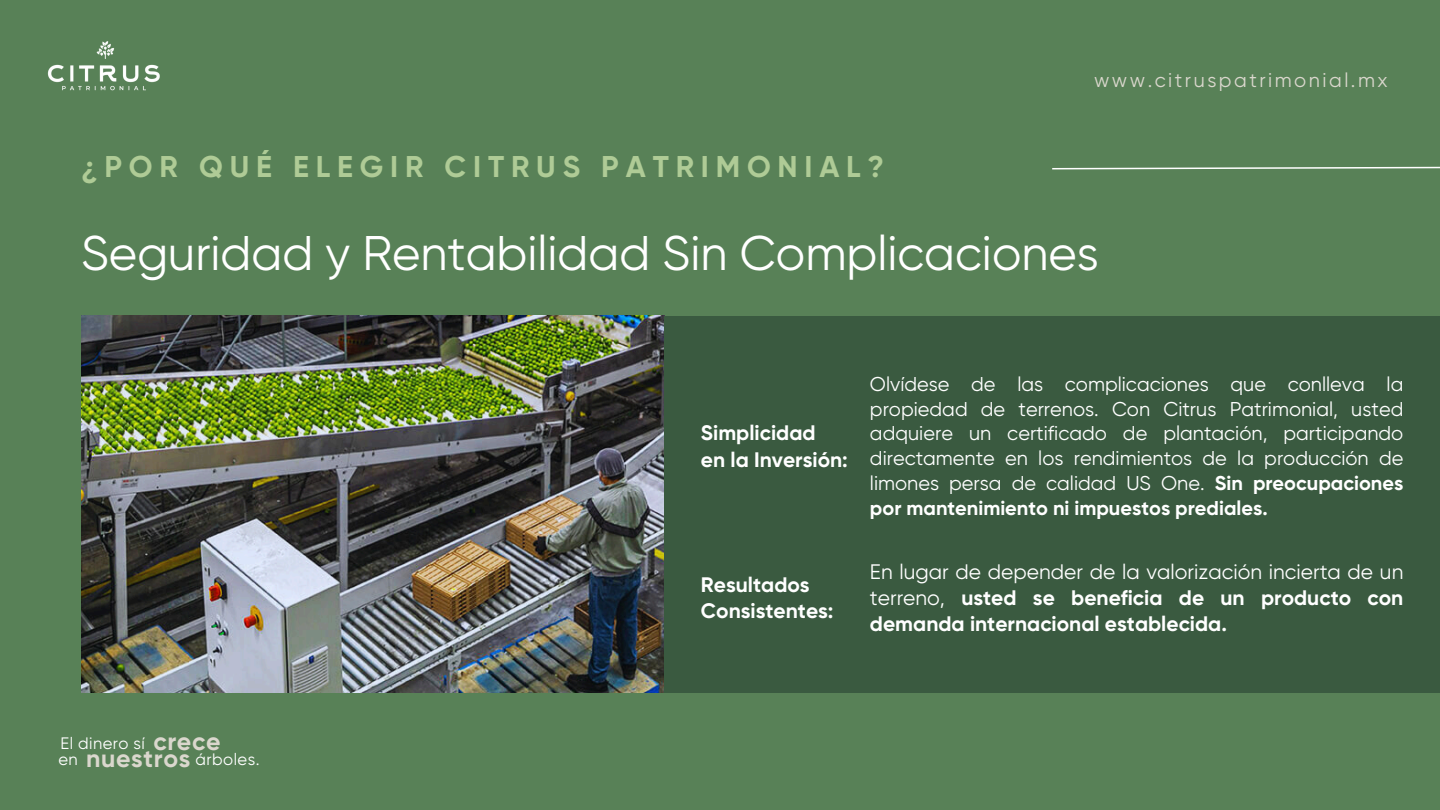
<style>
.page{position:relative;width:1440px;height:810px;background:#588157}
.page>*{position:absolute;margin:0;border:0;box-sizing:border-box;transform-origin:0 0}
.t1{font:48.6px "Gilroy";color:#fff}
.t2{font:700 30px "Gilroy";letter-spacing:.225em;color:#afcb96}
.t3{font:700 24.9px "Gilroy";letter-spacing:.025em;color:#dad7cd}
.t4{font:700 21px/25.9px "Gilroy";color:#fff}
.t5{font:20px/24.9px "Gilroy";color:#fff;text-align:justify}
.t6{font:20px "Gilroy";letter-spacing:.125em;color:#dad7cd}
.t7{font:16.6px "Gilroy";letter-spacing:.025em;color:#fff}
.s1{font-weight:700}
.s2{font-weight:400}
</style>
<div class="page">
<img style="left:47px;top:41px;width:113px;height:50px">
<img style="left:81px;top:316px;width:583px;height:376px">
<div style="left:664px;top:316px;width:776px;height:376px;background:#3a5a40"></div>
<svg style="left:1052px;top:166px;width:388px;height:4px"></svg>
<h5 class="t2" style="left:81px;top:149px;width:805px">¿POR QUÉ ELEGIR CITRUS PATRIMONIAL?</h5>
<h5 class="t6" style="left:1094px;top:68px;width:295px">www.citruspatrimonial.mx</h5>
<p class="t1" style="left:81px;top:225px;width:1019px">Seguridad y Rentabilidad Sin Complicaciones</p>
<h2 class="t7" style="left:60px;top:734px;width:86px">El dinero sí</h2>
<h1 class="t3" style="left:153px;top:726px;width:69px">crece</h1>
<h4 class="t7" style="left:58px;top:750px;width:21px">en</h4>
<h5 class="t3" style="left:86px;top:743px;width:106px">nuestros</h5>
<h4 class="t7" style="left:196px;top:750px;width:65px">árboles.</h4>
<h3 class="t4" style="left:701px;top:420px;width:148px;line-height:26.2px">Simplicidad<br>en la Inversión:</h3>
<p class="t4" style="left:701px;top:572px;width:134px;line-height:26.2px">Resultados<br>Consistentes:</p>
<h3 class="t5" style="left:870px;top:372px;width:535px">Olvídese de las complicaciones que conlleva la propiedad de terrenos. Con Citrus Patrimonial, usted adquiere un certificado de plantación, participando directamente en los rendimientos de la producción de limones persa de calidad US One. <span class="s1">Sin preocupaciones por mantenimiento ni impuestos prediales.</span></h3>
<p class="t4" style="left:870px;top:559px;width:535px;text-align:justify"><span class="s2">En lugar de depender de la valorización incierta de un terreno,</span> usted se beneficia de un producto con demanda internacional establecida.</p>
</div>
